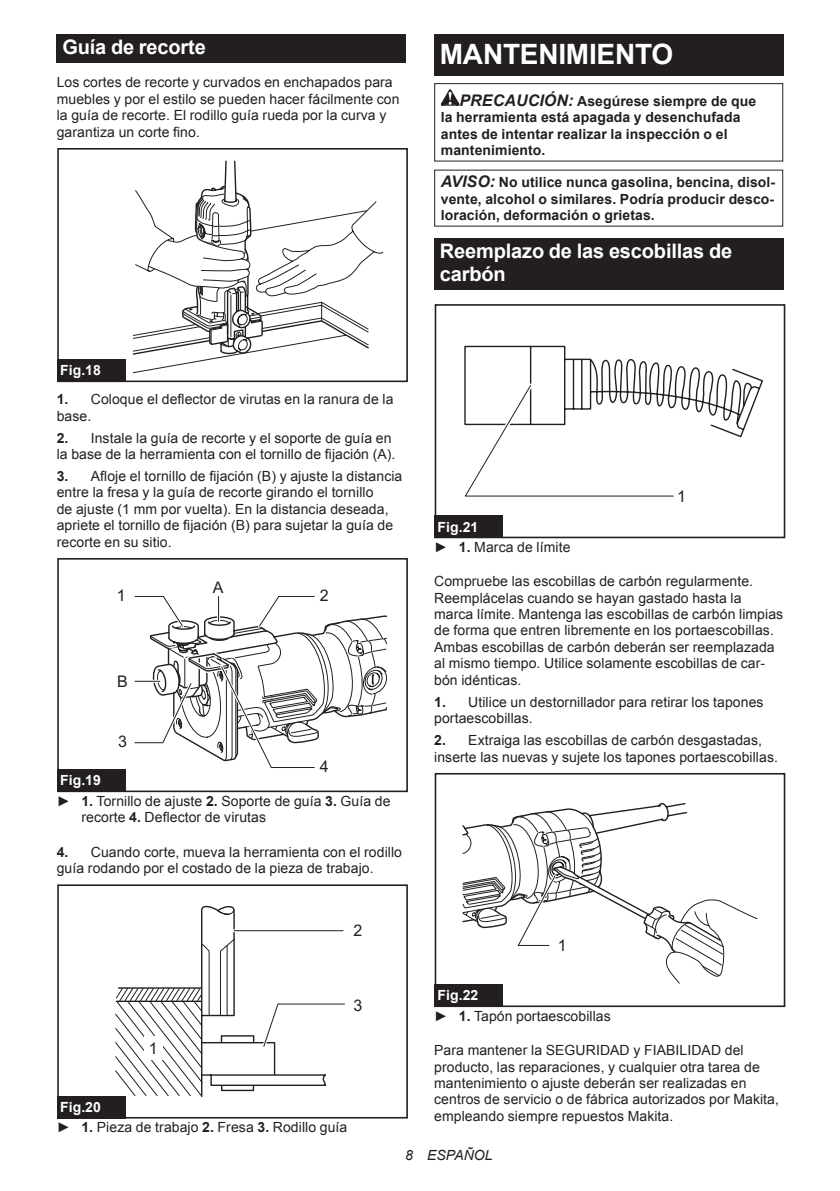
<style>
.page{position:relative;width:840px;height:1191px;background:#fff}
.page>*{position:absolute;margin:0;border:0;box-sizing:border-box;transform-origin:0 0}
.t1{font:700 28px "Arial";letter-spacing:-.01em;color:#fff}
.t2{font:700 20px/23.4px "Arial";letter-spacing:-.01em;color:#fff}
.t3{font:16px "Arial";color:#231f20}
.t4{font:14px/16.4px "Arial";letter-spacing:.005em;color:#231f20}
.t5{font:700 14px/16.4px "Arial";letter-spacing:.005em;color:#231f20}
.t6{font:italic 14px "Arial";letter-spacing:.005em;color:#231f20}
.t7{font:700 14px "Arial";color:#fff}
.s1{font-style:italic;font-size:16px}
.s2{font-weight:700}
.s3{font-weight:700;color:#fff}
</style>
<div class="page">
<div style="left:57px;top:34px;width:348px;height:29px;background:#231f20"></div>
<svg style="left:132px;top:160px;width:252px;height:214px"></svg>
<div style="left:57px;top:148px;width:350px;height:234px;border:2px solid #231f20"></div>
<div style="left:57px;top:359px;width:68px;height:23px;background:#231f20"></div>
<div style="left:57px;top:558px;width:350px;height:234px;border:2px solid #231f20"></div>
<svg style="left:134px;top:596px;width:253px;height:172px"></svg>
<div style="left:57px;top:769px;width:68px;height:23px;background:#231f20"></div>
<svg style="left:115px;top:905px;width:230px;height:192px"></svg>
<div style="left:57px;top:884px;width:350px;height:234px;border:2px solid #231f20"></div>
<div style="left:57px;top:1095px;width:68px;height:23px;background:#231f20"></div>
<div style="left:434px;top:34px;width:348px;height:41px;background:#231f20"></div>
<svg style="left:440px;top:89px;width:19px;height:17px"></svg>
<div style="left:434px;top:83px;width:348px;height:79px;border:1px solid #231f20"></div>
<div style="left:434px;top:238px;width:348px;height:52px;background:#231f20"></div>
<div style="left:434px;top:304px;width:350px;height:234px;border:2px solid #231f20"></div>
<svg style="left:463px;top:304px;width:300px;height:134px"></svg>
<svg style="left:463px;top:380px;width:211px;height:117px"></svg>
<div style="left:434px;top:515px;width:68px;height:23px;background:#231f20"></div>
<svg style="left:462px;top:803px;width:295px;height:181px"></svg>
<div style="left:434px;top:773px;width:350px;height:234px;border:2px solid #231f20"></div>
<div style="left:434px;top:984px;width:68px;height:23px;background:#231f20"></div>
<h2 class="t2" style="left:62px;top:36px;width:145px">Guía de recorte</h2>
<p class="t4" style="left:57px;top:74px;width:344px">Los cortes de recorte y curvados en enchapados para muebles y por el estilo se pueden hacer fácilmente con la guía de recorte. El rodillo guía rueda por la curva y garantiza un corte fino.</p>
<h1 class="t1" style="left:439px;top:35px;width:235px">MANTENIMIENTO</h1>
<p class="t5" style="left:440px;top:93px;width:316px;text-indent:19px"><span class="s1">PRECAUCIÓN:</span> Asegúrese siempre de que la herramienta está apagada y desenchufada antes de intentar realizar la inspección o el mantenimiento.</p>
<p class="t5" style="left:440px;top:174px;width:335px;text-align:justify"><span class="s1">AVISO:</span> No utilice nunca gasolina, bencina, disol&shy;vente, alcohol o similares. Podría producir desco&shy;loración, deformación o grietas.</p>
<h2 class="t2" style="left:439px;top:240px;width:294px">Reemplazo de las escobillas de carbón</h2>
<p class="t7" style="left:60px;top:361px;width:42px">Fig.18</p>
<p class="t4" style="left:57px;top:391px;width:338px"><span class="s2">1.</span> Coloque el deflector de virutas en la ranura de la base.</p>
<p class="t4" style="left:57px;top:429px;width:340px"><span class="s2">2.</span> Instale la guía de recorte y el soporte de guía en la base de la herramienta con el tornillo de fijación (A).</p>
<p class="t4" style="left:57px;top:468px;width:347px"><span class="s2">3.</span> Afloje el tornillo de fijación (B) y ajuste la distancia entre la fresa y la guía de recorte girando el tornillo<br>de ajuste (1 mm por vuelta). En la distancia deseada, apriete el tornillo de fijación (B) para sujetar la guía de recorte en su sitio.</p>
<p class="t3" style="left:117px;top:585px;width:10px">1</p>
<p class="t3" style="left:117px;top:670px;width:12px">B</p>
<p class="t3" style="left:118px;top:731px;width:10px">3</p>
<p class="t3" style="left:213px;top:577px;width:12px">A</p>
<p class="t3" style="left:320px;top:585px;width:10px">2</p>
<p class="t3" style="left:320px;top:756px;width:10px">4</p>
<p class="t4" style="left:57px;top:770px;width:335px;line-height:20.2px"><span class="s3">Fig.19<br></span>► <span class="s2">1.</span> Tornillo de ajuste <span class="s2">2.</span> Soporte de guía <span class="s2">3.</span> Guía de</p>
<p class="t4" style="left:81px;top:809px;width:186px">recorte <span class="s2">4.</span> Deflector de virutas</p>
<p class="t4" style="left:57px;top:843px;width:346px"><span class="s2">4.</span> Cuando corte, mueva la herramienta con el rodillo guía rodando por el costado de la pieza de trabajo.</p>
<p class="t3" style="left:353px;top:919px;width:10px">2</p>
<p class="t3" style="left:149px;top:1037px;width:10px">1</p>
<p class="t3" style="left:353px;top:995px;width:10px">3</p>
<p class="t4" style="left:57px;top:1097px;width:292px;line-height:20.2px"><span class="s3">Fig.20<br></span>► <span class="s2">1.</span> Pieza de trabajo <span class="s2">2.</span> Fresa <span class="s2">3.</span> Rodillo guía</p>
<p class="t3" style="left:676px;top:486px;width:10px">1</p>
<p class="t4" style="left:434px;top:516px;width:138px;line-height:20.2px"><span class="s3">Fig.21<br></span>► <span class="s2">1.</span> Marca de límite</p>
<p class="t4" style="left:434px;top:573px;width:350px">Compruebe las escobillas de carbón regularmente.<br>Reemplácelas cuando se hayan gastado hasta la marca límite. Mantenga las escobillas de carbón limpias de forma que entren libremente en los portaescobillas.<br>Ambas escobillas de carbón deberán ser reemplazada al mismo tiempo. Utilice solamente escobillas de car&shy;bón idénticas.</p>
<p class="t4" style="left:434px;top:693px;width:331px"><span class="s2">1.</span> Utilice un destornillador para retirar los tapones portaescobillas.</p>
<p class="t4" style="left:434px;top:732px;width:345px"><span class="s2">2.</span> Extraiga las escobillas de carbón desgastadas, inserte las nuevas y sujete los tapones portaescobillas.</p>
<p class="t3" style="left:557px;top:935px;width:10px">1</p>
<p class="t4" style="left:434px;top:985px;width:178px;line-height:20.2px"><span class="s3">Fig.22<br></span>► <span class="s2">1.</span> Tapón portaescobillas</p>
<p class="t4" style="left:434px;top:1042px;width:346px">Para mantener la SEGURIDAD y FIABILIDAD del producto, las reparaciones, y cualquier otra tarea de mantenimiento o ajuste deberán ser realizadas en centros de servicio o de fábrica autorizados por Makita, empleando siempre repuestos Makita.</p>
<p class="t6" style="left:405px;top:1146px;width:89px">8 ESPAÑOL</p>
</div>
